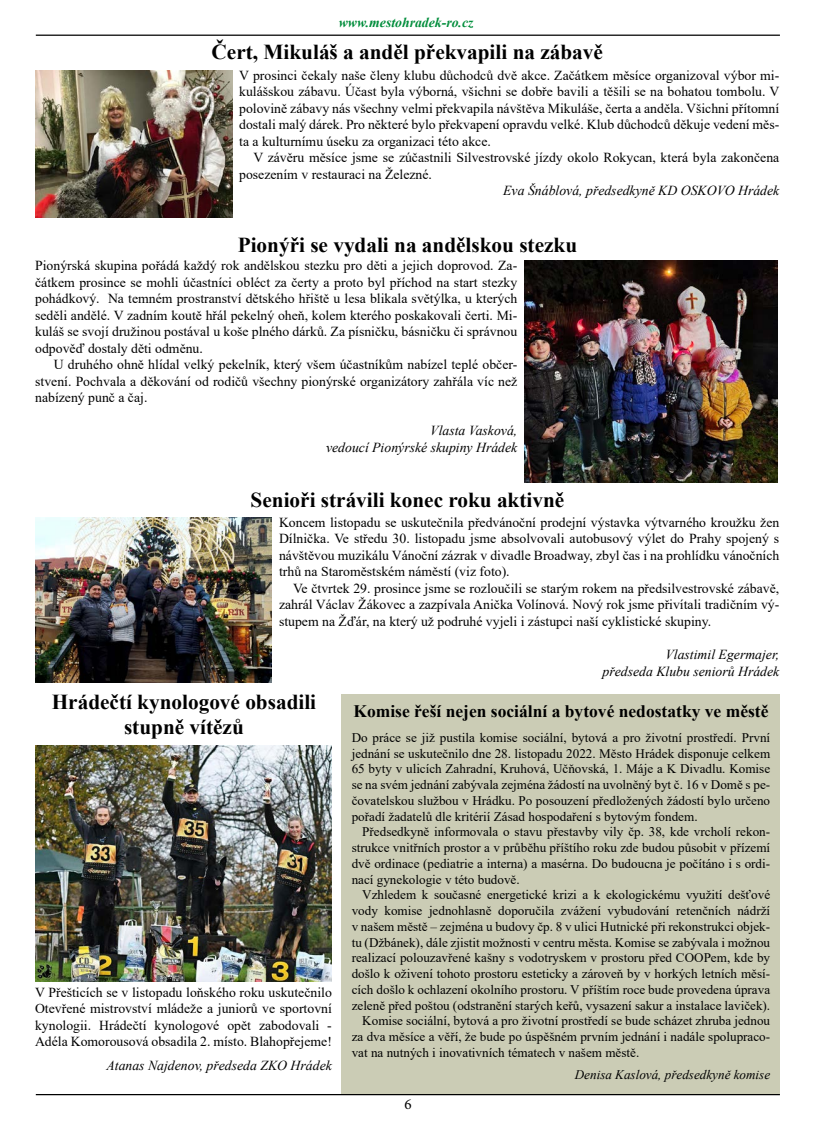
<style>
.page{position:relative;width:815px;height:1134px;background:#fff}
.page>*{position:absolute;margin:0;border:0;box-sizing:border-box;transform-origin:0 0}
.t1{font:700 21.25px/25.5px "Times New Roman";color:#000;text-align:center}
.t2{font:700 17.5px "Times New Roman";color:#000}
.t3{font:15px "Minion Pro";color:#000}
.t4{font:13.75px/16.5px "Times New Roman";color:#000;text-align:justify}
.t5{font:italic 13.75px/16.5px "Times New Roman";color:#000;text-align:right}
.t6{font:italic 700 13.75px "Times New Roman";color:#008d3b}
.t7{font:13.12px/15.8px "Times New Roman";color:#000;text-align:justify}
.t8{font:italic 13.12px "Times New Roman";color:#000}
</style>
<div class="page">
<hr style="left:36px;top:35px;width:744px;height:1px;background:#000">
<hr style="left:36px;top:1094px;width:744px;height:1px;background:#000">
<img style="left:36px;top:70px;width:196px;height:147px">
<img style="left:524px;top:261px;width:253px;height:222px">
<img style="left:36px;top:517px;width:236px;height:165px">
<img style="left:35px;top:746px;width:297px;height:235px">
<div style="left:341px;top:694px;width:438px;height:400px;background:#cbccb5"></div>
<p class="t6" style="left:339px;top:13px;width:136px">www.mestohradek-ro.cz</p>
<h1 class="t1" style="left:212px;top:38px;width:393px">Čert, Mikuláš a anděl překvapili na zábavě</h1>
<p class="t4" style="left:239px;top:66px;width:542px">V prosinci čekaly naše členy klubu důchodců dvě akce. Začátkem měsíce organizoval výbor mi&shy;kulášskou zábavu. Účast byla výborná, všichni se dobře bavili a těšili se na bohatou tombolu. V polovině zábavy nás všechny velmi překvapila návštěva Mikuláše, čerta a anděla. Všichni přítomní dostali malý dárek. Pro některé bylo překvapení opravdu velké. Klub důchodců děkuje vedení měs&shy;ta a kulturnímu úseku za organizaci této akce.</p>
<p class="t4" style="left:239px;top:149px;width:542px;text-indent:14px">V závěru měsíce jsme se zúčastnili Silvestrovské jízdy okolo Rokycan, která byla zakončena posezením v restauraci na Železné.</p>
<p class="t5" style="left:503px;top:182px;width:278px">Eva Šnáblová, předsedkyně KD OSKOVO Hrádek</p>
<h1 class="t1" style="left:238px;top:231px;width:341px">Pionýři se vydali na andělskou stezku</h1>
<p class="t4" style="left:35px;top:257px;width:484px">Pionýrská skupina pořádá každý rok andělskou stezku pro děti a jejich doprovod. Za&shy;čátkem prosince se mohli účastníci obléct za čerty a proto byl příchod na start stezky pohádkový. Na temném prostranství dětského hřiště u lesa blikala světýlka, u kterých seděli andělé. V zadním koutě hřál pekelný oheň, kolem kterého poskakovali čerti. Mi&shy;kuláš se svojí družinou postával u koše plného dárků. Za písničku, básničku či správnou odpověď dostaly děti odměnu.</p>
<p class="t4" style="left:35px;top:356px;width:484px;text-indent:18px">U druhého ohně hlídal velký pekelník, který všem účastníkům nabízel teplé občer&shy;stvení. Pochvala a děkování od rodičů všechny pionýrské organizátory zahřála víc než nabízený punč a čaj.</p>
<p class="t5" style="left:326px;top:422px;width:193px">Vlasta Vasková,<br>vedoucí Pionýrské skupiny Hrádek</p>
<h1 class="t1" style="left:251px;top:486px;width:315px">Senioři strávili konec roku aktivně</h1>
<p class="t4" style="left:279px;top:513px;width:502px">Koncem listopadu se uskutečnila předvánoční prodejní výstavka výtvarného kroužku žen Dílnička. Ve středu 30. listopadu jsme absolvovali autobusový výlet do Prahy spojený s návštěvou muzikálu Vánoční zázrak v divadle Broadway, zbyl čas i na prohlídku vánočních trhů na Staroměstském náměstí (viz foto).</p>
<p class="t4" style="left:279px;top:579px;width:502px;text-indent:14px">Ve čtvrtek 29. prosince jsme se rozloučili se starým rokem na předsilvestrovské zábavě, zahrál Václav Žákovec a zazpívala Anička Volínová. Nový rok jsme přivítali tradičním vý&shy;stupem na Žďár, na který už podruhé vyjeli i zástupci naší cyklistické skupiny.</p>
<p class="t5" style="left:602px;top:646px;width:178px">Vlastimil Egermajer,<br>předseda Klubu seniorů Hrádek</p>
<h1 class="t1" style="left:52px;top:688px;width:266px">Hrádečtí kynologové obsadili stupně vítězů</h1>
<p class="t4" style="left:35px;top:983px;width:298px">V Přešticích se v listopadu loňského roku uskutečnilo Otevřené mistrovství mládeže a juniorů ve sportovní kynologii. Hrádečtí kynologové opět zabodovali - Adéla Komorousová obsadila 2. místo. Blahopřejeme!</p>
<p class="t5" style="left:106px;top:1057px;width:227px">Atanas Najdenov, předseda ZKO Hrádek</p>
<p class="t2" style="left:353px;top:698px;width:417px">Komise řeší nejen sociální a bytové nedostatky ve městě</p>
<p class="t7" style="left:352px;top:729px;width:420px">Do práce se již pustila komise sociální, bytová a pro životní prostředí. První jednání se uskutečnilo dne 28. listopadu 2022. Město Hrádek disponuje celkem 65 byty v ulicích Zahradní, Kruhová, Učňovská, 1. Máje a K Divadlu. Komise se na svém jednání zabývala zejména žádostí na uvolněný byt č. 16 v Domě s pe&shy;čovatelskou službou v Hrádku. Po posouzení předložených žádostí bylo určeno pořadí žadatelů dle kritérií Zásad hospodaření s bytovým fondem.</p>
<p class="t7" style="left:352px;top:823px;width:420px;text-indent:11px">Předsedkyně informovala o stavu přestavby vily čp. 38, kde vrcholí rekon&shy;strukce vnitřních prostor a v průběhu příštího roku zde budou působit v přízemí dvě ordinace (pediatrie a interna) a masérna. Do budoucna je počítáno i s ordi&shy;nací gynekologie v této budově.</p>
<p class="t7" style="left:362px;top:886px;width:409px">Vzhledem k současné energetické krizi a k ekologickému využití dešťové</p>
<p class="t7" style="left:352px;top:902px;width:420px">vody komise jednohlasně doporučila zvážení vybudování retenčních nádrží</p>
<p class="t7" style="left:352px;top:918px;width:420px">v našem městě – zejména u budovy čp. 8 v ulici Hutnické při rekonstrukci objek-</p>
<p class="t7" style="left:352px;top:934px;width:420px">tu (Džbánek), dále zjistit možnosti v centru města. Komise se zabývala i možnou</p>
<p class="t7" style="left:352px;top:949px;width:420px">realizací polouzavřené kašny s vodotryskem v prostoru před COOPem, kde by</p>
<p class="t7" style="left:352px;top:965px;width:420px">došlo k oživení tohoto prostoru esteticky a zároveň by v horkých letních měsí-</p>
<p class="t7" style="left:352px;top:981px;width:420px">cích došlo k ochlazení okolního prostoru. V příštím roce bude provedena úprava</p>
<p class="t7" style="left:352px;top:997px;width:420px">zeleně před poštou (odstranění starých keřů, vysazení sakur a instalace laviček).</p>
<p class="t7" style="left:362px;top:1012px;width:409px">Komise sociální, bytová a pro životní prostředí se bude scházet zhruba jednou</p>
<p class="t7" style="left:352px;top:1028px;width:420px">za dva měsíce a věří, že bude po úspěšném prvním jednání i nadále spolupraco-</p>
<p class="t7" style="left:352px;top:1044px;width:289px">vat na nutných i inovativních tématech v našem městě.</p>
<p class="t8" style="left:575px;top:1066px;width:197px">Denisa Kaslová, předsedkyně komise</p>
<p class="t3" style="left:404px;top:1094px;width:9px">6</p>
</div>
